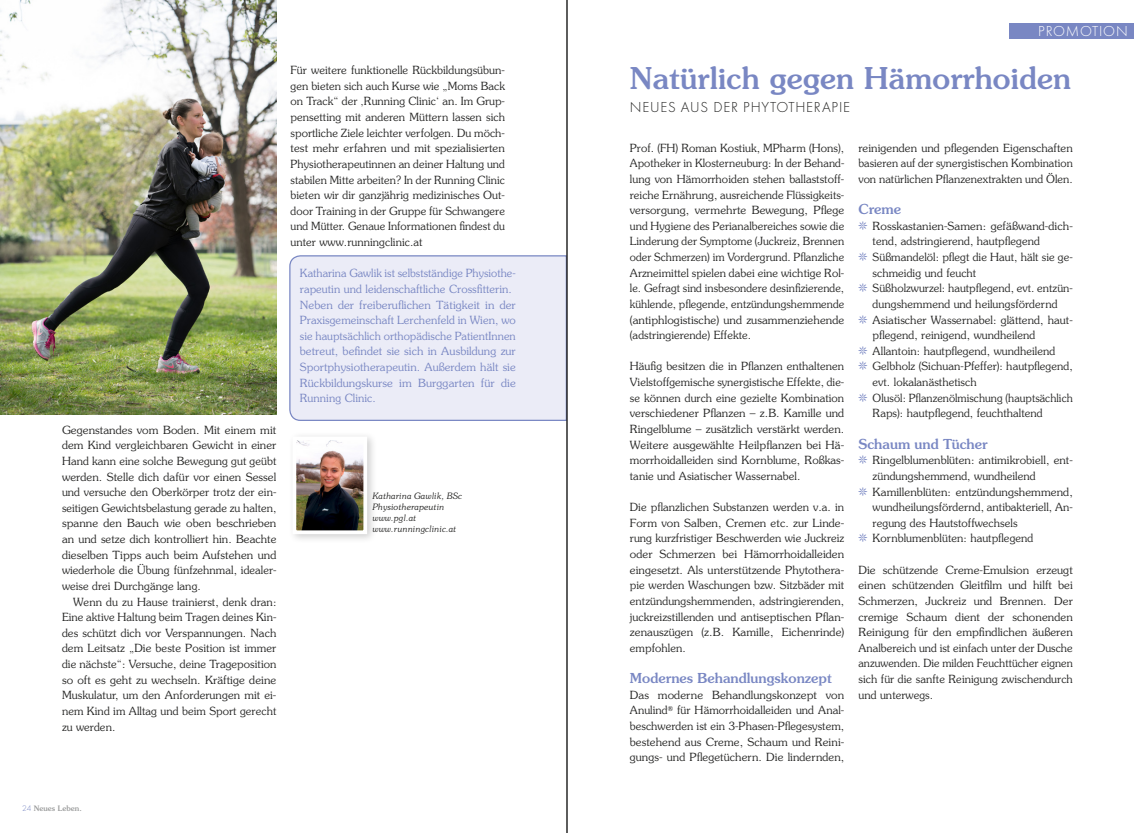
<style>
.page{position:relative;width:1134px;height:833px;background:#fff}
.page>*{position:absolute;margin:0;border:0;box-sizing:border-box;transform-origin:0 0}
.t1{font:500 30px "Souvenir Std";letter-spacing:.01em;color:#7987c3}
.t2{font:300 15px "Futura EF";letter-spacing:.05em;color:#282827}
.t3{font:300 15px "Futura EF";letter-spacing:.05em;color:#fff}
.t4{font:500 13.75px "Souvenir Std";letter-spacing:.005em;color:#7987c3}
.t5{font:300 11.25px/15.6px "Souvenir Std";letter-spacing:.005em;color:#282827;text-align:justify}
.t6{font:300 11.25px/15.6px "Souvenir Std";letter-spacing:.005em;color:#7987c3}
.t7{font:italic 300 8.75px/11.2px "Souvenir Std";color:#282827}
.t8{font:500 7.5px "Souvenir Std";letter-spacing:.01em;color:#9c9d9d}
.s1{font-family:"Futura";font-weight:300;color:#7987c3}
.s2{font-family:"Bluemchen";font-weight:400;font-size:12.5px;color:#7987c3}
</style>
<div class="page">
<div style="left:289px;top:255px;width:278px;height:166px;background:#ebecf7"></div>
<div style="left:288px;top:431px;width:90px;height:112px;background:#000;opacity:.2"></div>
<img style="left:297px;top:441px;width:65px;height:88px">
<div style="left:292px;top:436px;width:75px;height:98px;border:4px solid #fff"></div>
<img style="left:0;top:0;width:276px;height:414px">
<div style="left:1009px;top:23px;width:125px;height:15px;background:#7987c3"></div>
<hr style="left:567px;top:0;width:1px;height:833px;background:#282827">
<p class="t5" style="left:62px;top:422px;width:216px">Gegenstandes vom Boden. Mit einem mit dem Kind vergleichbaren Gewicht in einer Hand kann eine solche Bewegung gut geübt werden. Stelle dich dafür vor einen Sessel und versuche den Oberkörper trotz der ein&shy;seitigen Gewichtsbelastung gerade zu halten, spanne den Bauch wie oben beschrieben an und setze dich kontrolliert hin. Beachte dieselben Tipps auch beim Aufstehen und wiederhole die Übung fünfzehnmal, idealer&shy;weise drei Durchgänge lang.</p>
<p class="t5" style="left:62px;top:594px;width:216px;text-indent:11px">Wenn du zu Hause trainierst, denk dran:<br>Eine aktive Haltung beim Tragen deines Kin&shy;des schützt dich vor Verspannungen. Nach dem Leitsatz „Die beste Position ist immer die nächste“: Versuche, deine Trageposition so oft es geht zu wechseln. Kräftige deine Muskulatur, um den Anforderungen mit ei&shy;nem Kind im Alltag und beim Sport gerecht zu werden.</p>
<p class="t5" style="left:291px;top:62px;width:216px">Für weitere funktionelle Rückbildungsübun&shy;gen bieten sich auch Kurse wie „Moms Back on Track“ der ‚Running Clinic‘ an. Im Grup&shy;pensetting mit anderen Müttern lassen sich sportliche Ziele leichter verfolgen. Du möch&shy;test mehr erfahren und mit spezialisierten Physiotherapeutinnen an deiner Haltung und stabilen Mitte arbeiten? In der Running Clinic bieten wir dir ganzjährig medizinisches Out&shy;door Training in der Gruppe für Schwangere und Mütter. Genaue Informationen findest du unter www.runningclinic.at</p>
<p class="t6" style="left:300px;top:265px;width:217px">Katharina Gawlik ist selbstständige Physiothe&shy;rapeutin und leidenschaftliche Crossfitterin.<br>Neben der freiberuflichen Tätigkeit in der Praxisgemeinschaft Lerchenfeld in Wien, wo sie hauptsächlich orthopädische PatientInnen betreut, befindet sie sich in Ausbildung zur Sportphysiotherapeutin. Außerdem hält sie Rückbildungskurse im Burggarten für die Running Clinic.</p>
<p class="t7" style="left:372px;top:490px;width:91px">Katharina Gawlik, BSc<br>Physiotherapeutin www.pgl.at www.runningclinic.at</p>
<p class="t8" style="left:22px;top:803px;width:61px"><span class="s1">24</span> Neues Leben.</p>
<h2 class="t3" style="left:1038px;top:23px;width:91px">PROMOTION</h2>
<h1 class="t1" style="left:630px;top:60px;width:443px">Natürlich gegen Hämorrhoiden</h1>
<h2 class="t2" style="left:630px;top:99px;width:222px">NEUES AUS DER PHYTOTHERAPIE</h2>
<p class="t5" style="left:630px;top:140px;width:216px">Prof. (FH) Roman Kostiuk, MPharm (Hons), Apotheker in Klosterneuburg: In der Behand&shy;lung von Hämorrhoiden stehen ballaststoff&shy;reiche Ernährung, ausreichende Flüssigkeits&shy;versorgung, vermehrte Bewegung, Pflege und Hygiene des Perianalbereiches sowie die Linderung der Symptome (Juckreiz, Brennen oder Schmerzen) im Vordergrund. Pflanzliche Arzneimittel spielen dabei eine wichtige Rol&shy;le. Gefragt sind insbesondere desinfizierende, kühlende, pflegende, entzündungshemmende (antiphlogistische) und zusammenziehende (adstringierende) Effekte.</p>
<p class="t5" style="left:630px;top:359px;width:216px">Häufig besitzen die in Pflanzen enthaltenen Vielstoffgemische synergistische Effekte, die&shy;se können durch eine gezielte Kombination verschiedener Pflanzen – z.B. Kamille und Ringelblume – zusätzlich verstärkt werden.<br>Weitere ausgewählte Heilpflanzen bei Hä&shy;morrhoidalleiden sind Kornblume, Roßkas&shy;tanie und Asiatischer Wassernabel.</p>
<p class="t5" style="left:630px;top:499px;width:216px">Die pflanzlichen Substanzen werden v.a. in Form von Salben, Cremen etc. zur Linde&shy;rung kurzfristiger Beschwerden wie Juckreiz oder Schmerzen bei Hämorrhoidalleiden eingesetzt. Als unterstützende Phytothera&shy;pie werden Waschungen bzw. Sitzbäder mit entzündungshemmenden, adstringierenden, juckreizstillenden und antiseptischen Pflan&shy;zenauszügen (z.B. Kamille, Eichenrinde) empfohlen.</p>
<p class="t4" style="left:630px;top:670px;width:203px">Modernes Behandlungskonzept</p>
<p class="t5" style="left:630px;top:687px;width:216px">Das moderne Behandlungskonzept von Anulind<sup>®</sup> für Hämorrhoidalleiden und Anal&shy;beschwerden ist ein 3-Phasen-Pflegesystem, bestehend aus Creme, Schaum und Reini&shy;gungs- und Pflegetüchern. Die lindernden,</p>
<p class="t5" style="left:858px;top:140px;width:216px">reinigenden und pflegenden Eigenschaften basieren auf der synergistischen Kombination von natürlichen Pflanzenextrakten und Ölen.</p>
<p class="t4" style="left:858px;top:201px;width:44px">Creme</p>
<p class="t5" style="left:858px;top:218px;width:216px"><span class="s2">B</span> Rosskastanien-Samen: gefäßwand-dich-</p>
<p class="t5" style="left:873px;top:234px;width:169px">tend, adstringierend, hautpflegend</p>
<p class="t5" style="left:858px;top:249px;width:216px"><span class="s2">B</span> Süßmandelöl: pflegt die Haut, hält sie ge-</p>
<p class="t5" style="left:873px;top:265px;width:105px">schmeidig und feucht</p>
<p class="t5" style="left:858px;top:280px;width:216px"><span class="s2">B</span> Süßholzwurzel: hautpflegend, evt. entzün-</p>
<p class="t5" style="left:873px;top:296px;width:186px">dungshemmend und heilungsfördernd</p>
<p class="t5" style="left:858px;top:312px;width:216px"><span class="s2">B</span> Asiatischer Wassernabel: glättend, haut-</p>
<p class="t5" style="left:873px;top:327px;width:164px">pflegend, reinigend, wundheilend</p>
<p class="t5" style="left:858px;top:343px;width:198px"><span class="s2">B</span> Allantoin: hautpflegend, wundheilend</p>
<p class="t5" style="left:858px;top:359px;width:216px"><span class="s2">B</span> Gelbholz (Sichuan-Pfeffer): hautpflegend,</p>
<p class="t5" style="left:873px;top:374px;width:106px">evt. lokalanästhetisch</p>
<p class="t5" style="left:858px;top:390px;width:216px"><span class="s2">B</span> Olusöl: Pflanzenölmischung (hauptsächlich</p>
<p class="t5" style="left:873px;top:405px;width:172px">Raps): hautpflegend, feuchthaltend</p>
<p class="t4" style="left:858px;top:435px;width:131px">Schaum und Tücher</p>
<p class="t5" style="left:858px;top:452px;width:216px"><span class="s2">B</span> Ringelblumenblüten: antimikrobiell, ent-</p>
<p class="t5" style="left:873px;top:468px;width:165px">zündungshemmend, wundheilend</p>
<p class="t5" style="left:858px;top:484px;width:216px"><span class="s2">B</span> Kamillenblüten: entzündungshemmend,</p>
<p class="t5" style="left:873px;top:499px;width:202px">wundheilungsfördernd, antibakteriell, An-</p>
<p class="t5" style="left:873px;top:515px;width:146px">regung des Hautstoffwechsels</p>
<p class="t5" style="left:858px;top:530px;width:176px"><span class="s2">B</span> Kornblumenblüten: hautpflegend</p>
<p class="t5" style="left:858px;top:562px;width:216px">Die schützende Creme-Emulsion erzeugt einen schützenden Gleitfilm und hilft bei Schmerzen, Juckreiz und Brennen. Der cremige Schaum dient der schonenden Reinigung für den empfindlichen äußeren Analbereich und ist einfach unter der Dusche anzuwenden. Die milden Feuchttücher eignen sich für die sanfte Reinigung zwischendurch und unterwegs.</p>
</div>
